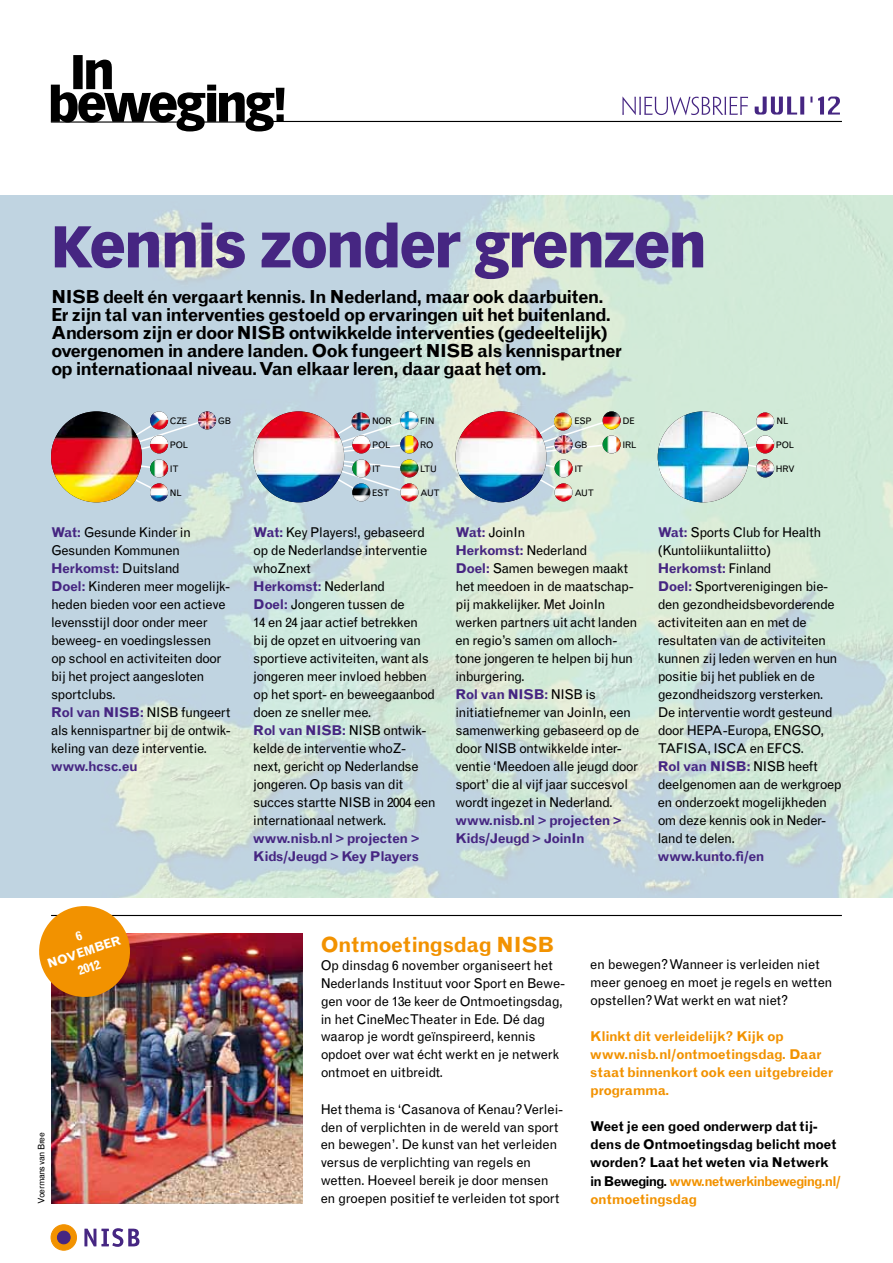
<style>
.page{position:relative;width:893px;height:1263px;background:#fff}
.page>*{position:absolute;margin:0;border:0;box-sizing:border-box;transform-origin:0 0}
.t1{font:900 57.75px "Vectora LT Std";letter-spacing:-.03em;color:#462682}
.t2{font:700 21px "Grotesque MT Std";letter-spacing:-.025em;color:#f29200}
.t3{font:700 18px/18px "Grotesque MT Std";letter-spacing:-.05em;color:#000}
.t4{font:13.5px/18px "Grotesque MT Std";letter-spacing:-.03em;color:#000}
.t5{font:700 13.5px/18px "Grotesque MT Std";letter-spacing:-.04em;color:#000}
.t6{font:700 13.5px/18px "Grotesque MT Std";letter-spacing:-.05em;color:#462682}
.t7{font:700 13.5px/18px "Grotesque MT Std";letter-spacing:-.035em;color:#f29200}
.t8{font:700 12.45px/16.5px "Grotesque MT Std";color:#fff;text-align:center}
.t9{font:9px "Grotesque MT Std";letter-spacing:-.03em;color:#000}
.t10{font:9px "Grotesque MT Std";letter-spacing:-.06em;color:#000}
.s1{font-weight:700;color:#462682}
.s2{color:#f29200}
</style>
<div class="page">
<img style="left:0;top:195px;width:893px;height:702px">
<svg style="left:122px;top:418px;width:87px;height:76px;background:#c2d4df"></svg>
<svg style="left:324px;top:418px;width:88px;height:77px;background:#c5d6df"></svg>
<svg style="left:526px;top:418px;width:87px;height:76px;background:#d6e3d8"></svg>
<svg style="left:730px;top:419px;width:38px;height:51px"></svg>
<img style="left:658px;top:411px;width:91px;height:91px;border-radius:45px">
<img style="left:756px;top:412px;width:18px;height:18px;border-radius:9px">
<img style="left:756px;top:435px;width:18px;height:18px;border-radius:9px">
<img style="left:756px;top:459px;width:18px;height:18px;border-radius:9px">
<hr style="left:51px;top:915px;width:791px;height:1px;background:#000">
<hr style="left:271px;top:121px;width:571px;height:1px;background:#000">
<svg style="left:51px;top:55px;width:233px;height:76px"></svg>
<img style="left:51px;top:933px;width:252px;height:270px">
<svg style="left:39px;top:906px;width:97px;height:96px;background:#de942e"></svg>
<svg style="left:622px;top:97px;width:126px;height:18px"></svg>
<svg style="left:755px;top:97px;width:85px;height:18px"></svg>
<img style="left:51px;top:411px;width:91px;height:91px;border-radius:45px">
<img style="left:253px;top:411px;width:91px;height:91px;border-radius:45px">
<img style="left:455px;top:411px;width:91px;height:91px;border-radius:45px">
<img style="left:150px;top:411px;width:18px;height:18px;border-radius:9px">
<img style="left:352px;top:412px;width:18px;height:18px;border-radius:9px">
<img style="left:554px;top:412px;width:18px;height:18px;border-radius:9px">
<img style="left:198px;top:411px;width:18px;height:18px;border-radius:9px">
<img style="left:400px;top:411px;width:18px;height:18px;border-radius:9px">
<img style="left:150px;top:435px;width:18px;height:18px;border-radius:9px">
<img style="left:352px;top:435px;width:18px;height:18px;border-radius:9px">
<img style="left:555px;top:435px;width:18px;height:18px;border-radius:9px">
<img style="left:150px;top:459px;width:18px;height:18px;border-radius:9px">
<img style="left:352px;top:459px;width:18px;height:18px;border-radius:9px">
<img style="left:555px;top:459px;width:18px;height:18px;border-radius:9px">
<img style="left:150px;top:483px;width:18px;height:18px;border-radius:9px">
<img style="left:352px;top:483px;width:18px;height:18px;border-radius:9px">
<img style="left:400px;top:435px;width:18px;height:18px;border-radius:9px">
<img style="left:603px;top:411px;width:18px;height:18px;border-radius:9px">
<img style="left:400px;top:459px;width:18px;height:18px;border-radius:9px">
<img style="left:603px;top:435px;width:18px;height:18px;border-radius:9px">
<img style="left:400px;top:483px;width:18px;height:18px;border-radius:9px">
<img style="left:555px;top:483px;width:18px;height:18px;border-radius:9px">
<div style="left:51px;top:1225px;width:26px;height:25px;background:#f29200;border-radius:50%"></div>
<div style="left:51px;top:1225px;width:26px;height:25px;border:1px solid #f29200;border-radius:50%"></div>
<div style="left:57px;top:1231px;width:13px;height:13px;background:#462682;border-radius:50%"></div>
<div style="left:57px;top:1231px;width:13px;height:13px;border:1px solid #462682;border-radius:50%"></div>
<svg style="left:84px;top:1228px;width:55px;height:19px"></svg>
<h1 class="t1" style="left:51px;top:211px;width:657px">Kennis zonder grenzen</h1>
<p class="t3" style="left:51px;top:288px;width:572px">N ISB deelt én vergaart kennis. In N ederland, maar ook daarbuiten.<br>Er zijn tal van interventies gestoeld op ervaringen uit het buitenland.<br>Andersom zijn er door N ISB ontwikkelde interventies (gedeeltelijk) overgenomen in andere landen. Ook fungeert N ISB als kennispartner op internationaal niveau. Van elkaar leren, daar gaat het om.</p>
<p class="t9" style="left:170px;top:415px;width:19px">CZE</p>
<p class="t9" style="left:218px;top:415px;width:15px">GB</p>
<p class="t9" style="left:372px;top:415px;width:21px">NOR</p>
<p class="t9" style="left:420px;top:415px;width:16px">FIN</p>
<p class="t9" style="left:574px;top:415px;width:19px">ESP</p>
<p class="t9" style="left:622px;top:415px;width:14px">DE</p>
<p class="t9" style="left:170px;top:439px;width:20px">POL</p>
<p class="t9" style="left:372px;top:439px;width:20px">POL</p>
<p class="t9" style="left:574px;top:439px;width:15px">GB</p>
<p class="t9" style="left:420px;top:439px;width:15px">RO</p>
<p class="t9" style="left:622px;top:439px;width:15px">IRL</p>
<p class="t9" style="left:170px;top:463px;width:10px">IT</p>
<p class="t9" style="left:372px;top:463px;width:10px">IT</p>
<p class="t9" style="left:574px;top:463px;width:10px">IT</p>
<p class="t9" style="left:420px;top:463px;width:18px">LTU</p>
<p class="t9" style="left:170px;top:487px;width:13px">NL</p>
<p class="t9" style="left:372px;top:487px;width:19px">EST</p>
<p class="t9" style="left:420px;top:487px;width:21px">AUT</p>
<p class="t9" style="left:574px;top:487px;width:21px">AUT</p>
<p class="t9" style="left:777px;top:415px;width:13px">NL</p>
<p class="t9" style="left:776px;top:439px;width:20px">POL</p>
<p class="t9" style="left:776px;top:463px;width:21px">HRV</p>
<p class="t4" style="left:51px;top:524px;width:181px"><span class="s1">Wat:</span> Gesunde Kinder in<br>Gesunden Kommunen<br><span class="s1">Herkomst:</span> Duitsland<br><span class="s1">Doel:</span> Kinderen meer mogelijk&shy;heden bieden voor een actieve levensstijl door onder meer beweeg- en voedingslessen<br>op school en activiteiten door bij het project aangesloten sportclubs.<br><span class="s1">Rol van N ISB:</span> NISB fungeert als kennispartner bij de ontwik&shy;keling van deze interventie.</p>
<p class="t6" style="left:51px;top:758px;width:88px">www.hcsc.eu</p>
<p class="t4" style="left:253px;top:524px;width:184px"><span class="s1">Wat:</span> Key Players!, gebaseerd op de Nederlandse interventie whoZnext<br><span class="s1">Herkomst:</span> Nederland<br><span class="s1">Doel:</span> Jongeren tussen de<br>14 en 24 jaar actief betrekken bij de opzet en uitvoering van sportieve activiteiten, want als jongeren meer invloed hebben op het sport- en beweegaanbod doen ze sneller mee.<br><span class="s1">Rol van N ISB:</span> NISB ontwik&shy;kelde de interventie whoZ&shy;next, gericht op Nederlandse jongeren. Op basis van dit succes startte NISB in 2004 een internationaal netwerk.</p>
<p class="t6" style="left:253px;top:830px;width:168px">www.nisb.nl &gt; projecten &gt;<br>Kids/Jeugd &gt; Key P layers</p>
<p class="t4" style="left:455px;top:524px;width:185px"><span class="s1">Wat:</span> JoinIn<br><span class="s1">Herkomst:</span> Nederland<br><span class="s1">Doel:</span> Samen bewegen maakt het meedoen in de maatschap&shy;pij makkelijker. Met JoinIn werken partners uit acht landen en regio’s samen om alloch&shy;tone jongeren te helpen bij hun inburgering.<br><span class="s1">Rol van N ISB:</span> NISB is initiatiefnemer van JoinIn, een samenwerking gebaseerd op de door NISB ontwikkelde inter&shy;ventie ‘Meedoen alle jeugd door sport’ die al vijf jaar succesvol wordt ingezet in Nederland.</p>
<p class="t6" style="left:455px;top:812px;width:168px">www.nisb.nl &gt; projecten &gt;<br>Kids/Jeugd &gt; JoinIn</p>
<p class="t4" style="left:658px;top:524px;width:186px"><span class="s1">Wat:</span> Sports Club for Health (Kuntoliikuntaliitto)<br><span class="s1">Herkomst:</span> Finland<br><span class="s1">Doel:</span> Sportverenigingen bie&shy;den gezondheidsbevorderende activiteiten aan en met de resultaten van de activiteiten kunnen zij leden werven en hun positie bij het publiek en de gezondheidszorg versterken.<br>De interventie wordt gesteund door HEPA-Europa, ENGSO,<br>TAFISA, ISCA en EFCS.<br><span class="s1">Rol van N ISB:</span> NISB heeft deelgenomen aan de werkgroep en onderzoekt mogelijkheden om deze kennis ook in Neder&shy;land te delen.</p>
<p class="t6" style="left:658px;top:848px;width:108px">www.kunto.fi/en</p>
<p class="t8" style="left:40px;top:940px;width:78px;rotate:-18deg">6<br>novembe r<br>2012</p>
<p class="t10" style="left:36px;top:1203px;width:73px;rotate:-90deg">Voermans van Bree</p>
<h2 class="t2" style="left:321px;top:932px;width:235px">Ontmoetingsdag N ISB</h2>
<p class="t4" style="left:321px;top:956px;width:246px">Op dinsdag 6 november organiseert het Nederlands Instituut voor Sport en Bewe&shy;gen voor de 13e keer de Ontmoetingsdag, in het CineMec Theater in Ede. Dé dag waarop je wordt geïnspireerd, kennis opdoet over wat écht werkt en je netwerk ontmoet en uitbreidt.</p>
<p class="t4" style="left:321px;top:1100px;width:244px">Het thema is ‘Casanova of Kenau? Verlei&shy;den of verplichten in de wereld van sport en bewegen’. De kunst van het verleiden versus de verplichting van regels en wetten. Hoeveel bereik je door mensen en groepen positief te verleiden tot sport</p>
<p class="t4" style="left:590px;top:956px;width:244px">en bewegen? Wanneer is verleiden niet meer genoeg en moet je regels en wetten opstellen? Wat werkt en wat niet?</p>
<p class="t7" style="left:590px;top:1028px;width:244px">Klinkt dit verleidelijk? Kijk op www.nisb.nl/ontmoetingsdag. Daar staat binnenkort ook een uitgebreider programma.</p>
<p class="t5" style="left:590px;top:1118px;width:252px">Weet je een goed onderwerp dat tij&shy;dens de Ontmoetingsdag belicht moet worden? Laat het weten via N etwerk in Beweging. <span class="s2">www.netwerkinbeweging.nl/ ontmoetingsdag</span></p>
</div>
